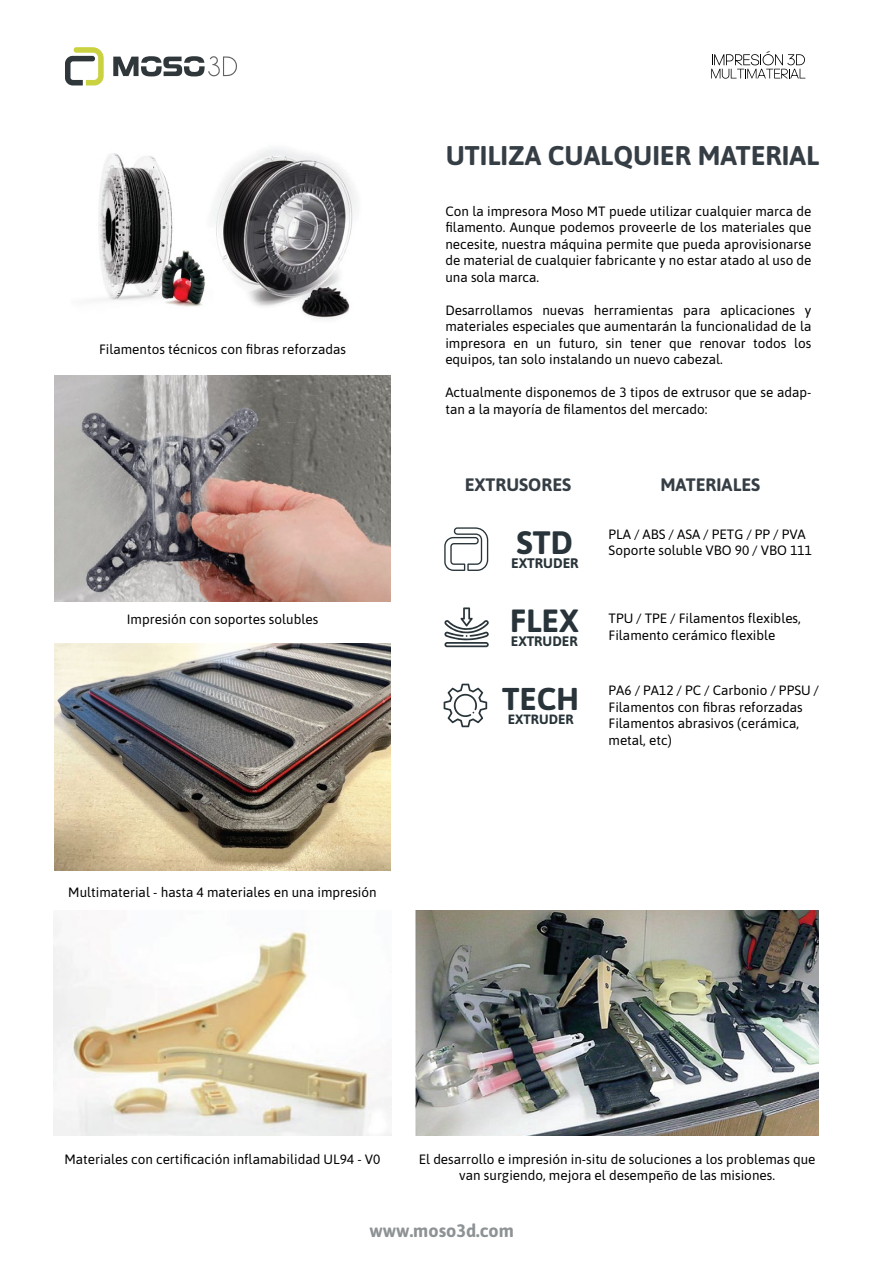
<style>
.page{position:relative;width:893px;height:1263px;background:#fff}
.page>*{position:absolute;margin:0;border:0;box-sizing:border-box;transform-origin:0 0}
.t1{font:700 32.4px "Asap";color:#283439}
.t2{font:700 32.1px "Asap";color:#283439}
.t3{font:700 31.5px "Asap";color:#283439}
.t4{font:700 27px "Asap";color:#363e45}
.t5{font:700 18px "Asap";color:#363e45}
.t6{font:700 18px "Asap";color:#8d9294}
.t7{font:700 13.8px "Asap";color:#283439}
.t8{font:700 13.65px "Asap";color:#283439}
.t9{font:13.5px/16.5px "Asap";color:#010101}
.t10{font:700 13.5px "Asap";color:#283439}
</style>
<div class="page">
<img style="left:214px;top:149px;width:143px;height:170px">
<svg style="left:65px;top:47px;width:39px;height:38px"></svg>
<svg style="left:113px;top:56px;width:124px;height:21px"></svg>
<svg style="left:711px;top:51px;width:94px;height:28px"></svg>
<svg style="left:444px;top:527px;width:44px;height:44px"></svg>
<svg style="left:444px;top:607px;width:45px;height:40px"></svg>
<svg style="left:444px;top:684px;width:43px;height:43px"></svg>
<img style="left:54px;top:921px;width:337px;height:215px">
<img style="left:54px;top:375px;width:337px;height:227px">
<img style="left:91px;top:153px;width:123px;height:154px">
<img style="left:55px;top:644px;width:336px;height:226px">
<img style="left:415px;top:911px;width:404px;height:225px">
<p class="t9" style="left:99px;top:340px;width:248px">Filamentos técnicos con fibras reforzadas</p>
<p class="t9" style="left:127px;top:610px;width:193px">Impresión con soportes solubles</p>
<p class="t9" style="left:68px;top:883px;width:310px">Multimaterial - hasta 4 materiales en una impresión</p>
<h3 class="t4" style="left:446px;top:137px;width:375px">UTILIZA CUALQUIER MATERIAL</h3>
<p class="t9" style="left:445px;top:202px;width:368px;text-align:justify">Con la impresora Moso MT puede utilizar cualquier marca de filamento. Aunque podemos proveerle de los materiales que necesite, nuestra máquina permite que pueda aprovisionarse de material de cualquier fabricante y no estar atado al uso de una sola marca.</p>
<p class="t9" style="left:445px;top:301px;width:368px;text-align:justify">Desarrollamos nuevas herramientas para aplicaciones y materiales especiales que aumentarán la funcionalidad de la impresora en un futuro, sin tener que renovar todos los equipos, tan solo instalando un nuevo cabezal.</p>
<p class="t9" style="left:445px;top:384px;width:368px">Actualmente disponemos de 3 tipos de extrusor que se adap&shy;tan a la mayoría de filamentos del mercado:</p>
<h3 class="t5" style="left:465px;top:471px;width:108px">EXTRUSORES</h3>
<h3 class="t5" style="left:660px;top:471px;width:101px">MATERIALES</h3>
<h1 class="t1" style="left:517px;top:519px;width:58px">STD</h1>
<p class="t7" style="left:511px;top:554px;width:69px">EXTRUDER</p>
<h2 class="t2" style="left:510px;top:598px;width:70px">FLEX</h2>
<p class="t8" style="left:511px;top:632px;width:68px">EXTRUDER</p>
<h3 class="t3" style="left:502px;top:676px;width:79px">TECH</h3>
<p class="t10" style="left:508px;top:710px;width:67px">EXTRUDER</p>
<p class="t9" style="left:609px;top:525px;width:205px">PLA / ABS / ASA / PETG / PP / PVA<br>Soporte soluble VBO 90 / VBO 111</p>
<p class="t9" style="left:609px;top:609px;width:194px">TPU / TPE / Filamentos flexibles,<br>Filamento cerámico flexible</p>
<p class="t9" style="left:609px;top:681px;width:212px">PA6 / PA12 / PC / Carbonio / PPSU /<br>Filamentos con fibras reforzadas<br>Filamentos abrasivos (cerámica, metal, etc)</p>
<p class="t9" style="left:65px;top:1150px;width:317px">Materiales con certificación inflamabilidad UL94 - V0</p>
<p class="t9" style="left:419px;top:1150px;width:398px;text-align:center">El desarrollo e impresión in-situ de soluciones a los problemas que van surgiendo, mejora el desempeño de las misiones.</p>
<h3 class="t6" style="left:369px;top:1218px;width:146px">www.moso3d.com</h3>
</div>
